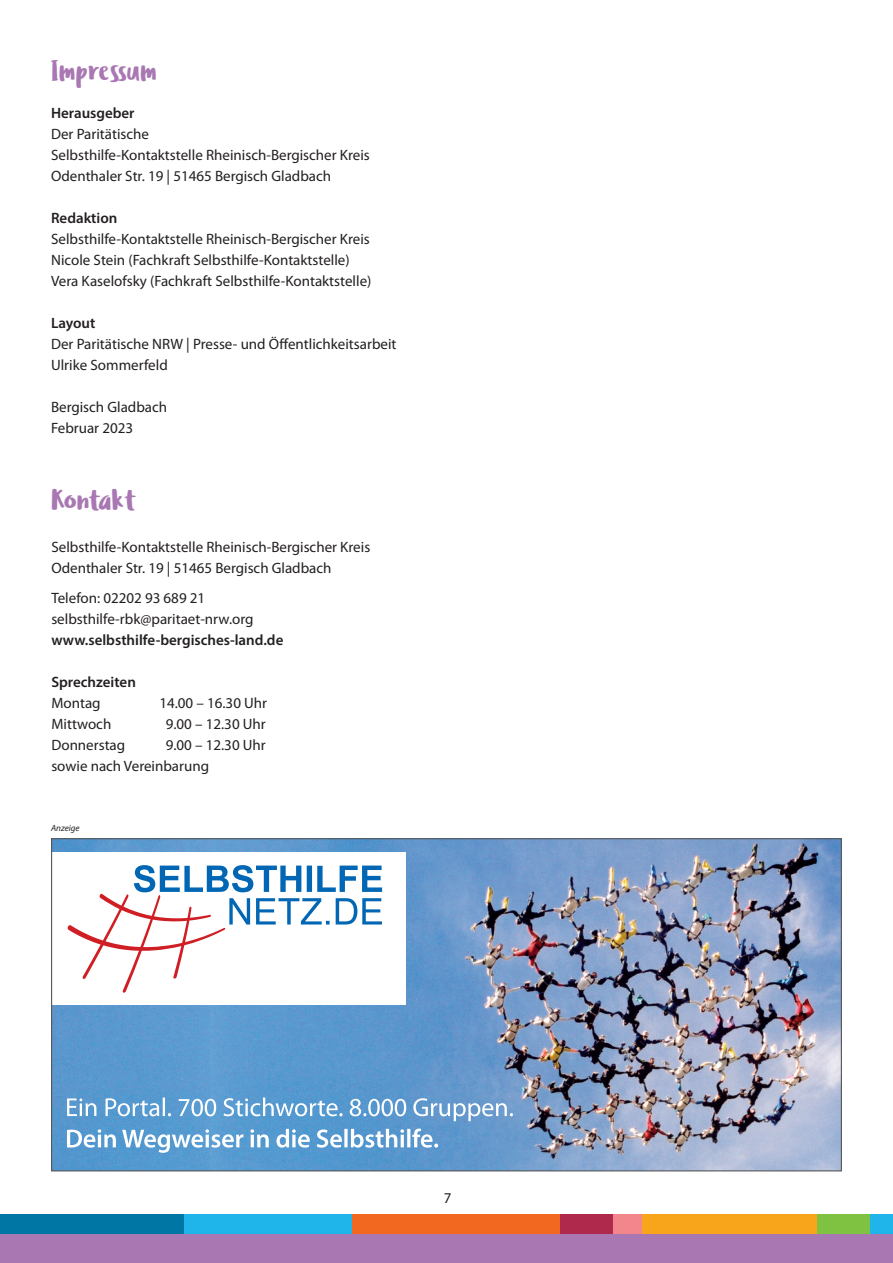
<style>
.page{position:relative;width:893px;height:1263px;background:#fff}
.page>*{position:absolute;margin:0;border:0;box-sizing:border-box;transform-origin:0 0}
.Überschrift{font:30px "Ludicrous";color:#a978b3}
.Fließtext{font:15px "Myriad Pro";color:#231f20}
.Fließtext-2{font:600 15px "Myriad Pro";color:#231f20}
.t1{font:italic 9px "Myriad Pro";color:#231f20}
</style>
<div class="page">
<div style="left:0;top:1228px;width:893px;height:35px;background:#a978b3"></div>
<div style="left:0;top:1214px;width:185px;height:20px;background:#0076a5"></div>
<div style="left:184px;top:1214px;width:169px;height:20px;background:#1fb5ea"></div>
<div style="left:352px;top:1214px;width:209px;height:20px;background:#f36821"></div>
<div style="left:560px;top:1214px;width:54px;height:20px;background:#ae294b"></div>
<div style="left:613px;top:1214px;width:31px;height:20px;background:#f3858d"></div>
<div style="left:643px;top:1214px;width:175px;height:20px;background:#f9a51b"></div>
<div style="left:817px;top:1214px;width:54px;height:20px;background:#7fc241"></div>
<div style="left:870px;top:1214px;width:23px;height:20px;background:#1fb5ea"></div>
<img style="left:209px;top:840px;width:631px;height:329px">
<img style="left:53px;top:840px;width:156px;height:329px">
<svg style="left:67px;top:1128px;width:371px;height:25px"></svg>
<svg style="left:67px;top:1097px;width:446px;height:24px;background:#7caed8"></svg>
<div style="left:51px;top:852px;width:354px;height:152px;background:#fff"></div>
<svg style="left:68px;top:865px;width:314px;height:128px"></svg>
<p class="Überschrift" style="left:51px;top:50px;width:108px">Impressum</p>
<p class="Fließtext-2" style="left:51px;top:103px;width:85px">Herausgeber</p>
<p class="Fließtext" style="left:51px;top:124px;width:100px">Der Paritätische</p>
<p class="Fließtext" style="left:51px;top:145px;width:320px">Selbsthilfe-Kontaktstelle Rheinisch-Bergischer Kreis</p>
<p class="Fließtext" style="left:51px;top:166px;width:282px">Odenthaler Str. 19 | 51465 Bergisch Gladbach</p>
<p class="Fließtext-2" style="left:51px;top:208px;width:68px">Redaktion</p>
<p class="Fließtext" style="left:51px;top:229px;width:320px">Selbsthilfe-Kontaktstelle Rheinisch-Bergischer Kreis</p>
<p class="Fließtext" style="left:51px;top:250px;width:300px">Nicole Stein (Fachkraft Selbsthilfe-Kontaktstelle)</p>
<p class="Fließtext" style="left:51px;top:271px;width:322px">Vera Kaselofsky (Fachkraft Selbsthilfe-Kontaktstelle)</p>
<p class="Fließtext-2" style="left:51px;top:313px;width:46px">Layout</p>
<p class="Fließtext" style="left:51px;top:334px;width:347px">Der Paritätische NRW | Presse- und Öffentlichkeitsarbeit</p>
<p class="Fließtext" style="left:51px;top:355px;width:118px">Ulrike Sommerfeld</p>
<p class="Fließtext" style="left:51px;top:397px;width:118px">Bergisch Gladbach</p>
<p class="Fließtext" style="left:51px;top:418px;width:84px">Februar 2023</p>
<p class="Überschrift" style="left:51px;top:479px;width:87px">Kontakt</p>
<p class="Fließtext" style="left:51px;top:538px;width:320px">Selbsthilfe-Kontaktstelle Rheinisch-Bergischer Kreis</p>
<p class="Fließtext" style="left:51px;top:559px;width:282px">Odenthaler Str. 19 | 51465 Bergisch Gladbach</p>
<p class="Fließtext" style="left:51px;top:589px;width:155px">Telefon: 02202 93 689 21</p>
<p class="Fließtext" style="left:51px;top:610px;width:204px">selbsthilfe-rbk@paritaet-nrw.org</p>
<p class="Fließtext-2" style="left:51px;top:630px;width:234px">www.selbsthilfe-bergisches-land.de</p>
<p class="Fließtext-2" style="left:51px;top:672px;width:86px">Sprechzeiten</p>
<p class="Fließtext" style="left:51px;top:694px;width:51px">Montag</p>
<p class="Fließtext" style="left:159px;top:694px;width:109px">14.00 – 16.30 Uhr</p>
<p class="Fließtext" style="left:51px;top:715px;width:61px">Mittwoch</p>
<p class="Fließtext" style="left:166px;top:715px;width:102px">9.00 – 12.30 Uhr</p>
<p class="Fließtext" style="left:51px;top:736px;width:75px">Donnerstag</p>
<p class="Fließtext" style="left:166px;top:736px;width:102px">9.00 – 12.30 Uhr</p>
<p class="Fließtext" style="left:51px;top:757px;width:159px">sowie nach Vereinbarung</p>
<p class="t1" style="left:51px;top:822px;width:30px">Anzeige</p>
<p class="Fließtext" style="left:444px;top:1189px;width:9px">7</p>
</div>
